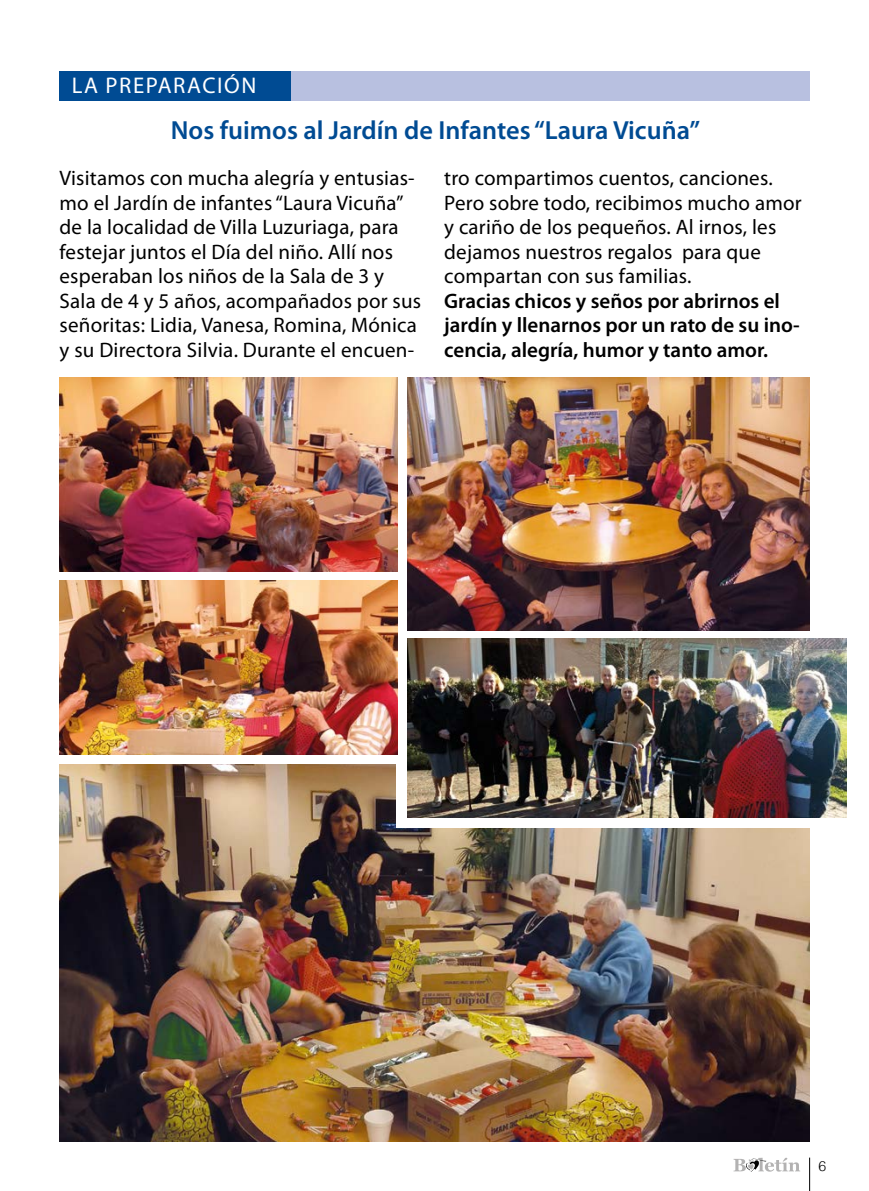
<style>
.page{position:relative;width:869px;height:1191px;background:#fff}
.page>*{position:absolute;margin:0;border:0;box-sizing:border-box;transform-origin:0 0}
.t1{font:600 26.25px "Myriad Pro";color:#004b93}
.t2{font:22.75px "Myriad Pro";letter-spacing:.07em;color:#fff}
.t3{font:21px/24.5px "Myriad Pro";letter-spacing:.01em;color:#000}
.t4{font:600 21px/24.5px "Myriad Pro";color:#000}
.t5{font:300 14px "Helvetica";color:#000}
</style>
<div class="page">
<hr style="left:809px;top:1157px;width:1px;height:34px;background:#000">
<svg style="left:733px;top:1157px;width:66px;height:14px"></svg>
<img style="left:60px;top:764px;width:749px;height:377px">
<div style="left:60px;top:71px;width:231px;height:30px;background:#004b93"></div>
<div style="left:291px;top:71px;width:518px;height:30px;background:#b8c0e0"></div>
<div style="left:395px;top:638px;width:451px;height:190px;background:#fff"></div>
<img style="left:60px;top:377px;width:337px;height:194px">
<img style="left:60px;top:580px;width:337px;height:175px">
<img style="left:407px;top:377px;width:402px;height:253px">
<img style="left:407px;top:638px;width:439px;height:179px">
<p class="t2" style="left:72px;top:71px;width:186px">LA PREPARACIÓN</p>
<p class="t1" style="left:171px;top:113px;width:530px">Nos fuimos al Jardín de Infantes “Laura Vicuña”</p>
<p class="t3" style="left:60px;top:165px;width:363px">Visitamos con mucha alegría y entusias&shy;mo el Jardín de infantes “Laura Vicuña” de la localidad de Villa Luzuriaga, para festejar juntos el Día del niño. Allí nos esperaban los niños de la Sala de 3 y Sala de 4 y 5 años, acompañados por sus señoritas: Lidia, Vanesa, Romina, Mónica y su Directora Silvia. Durante el encuen-</p>
<p class="t3" style="left:444px;top:165px;width:359px">tro compartimos cuentos, canciones.<br>Pero sobre todo, recibimos mucho amor y cariño de los pequeños. Al irnos, les dejamos nuestros regalos para que compartan con sus familias.</p>
<p class="t4" style="left:444px;top:288px;width:357px">Gracias chicos y seños por abrirnos el jardín y llenarnos por un rato de su ino&shy;cencia, alegría, humor y tanto amor.</p>
<p class="t5" style="left:818px;top:1157px;width:9px">6</p>
</div>
